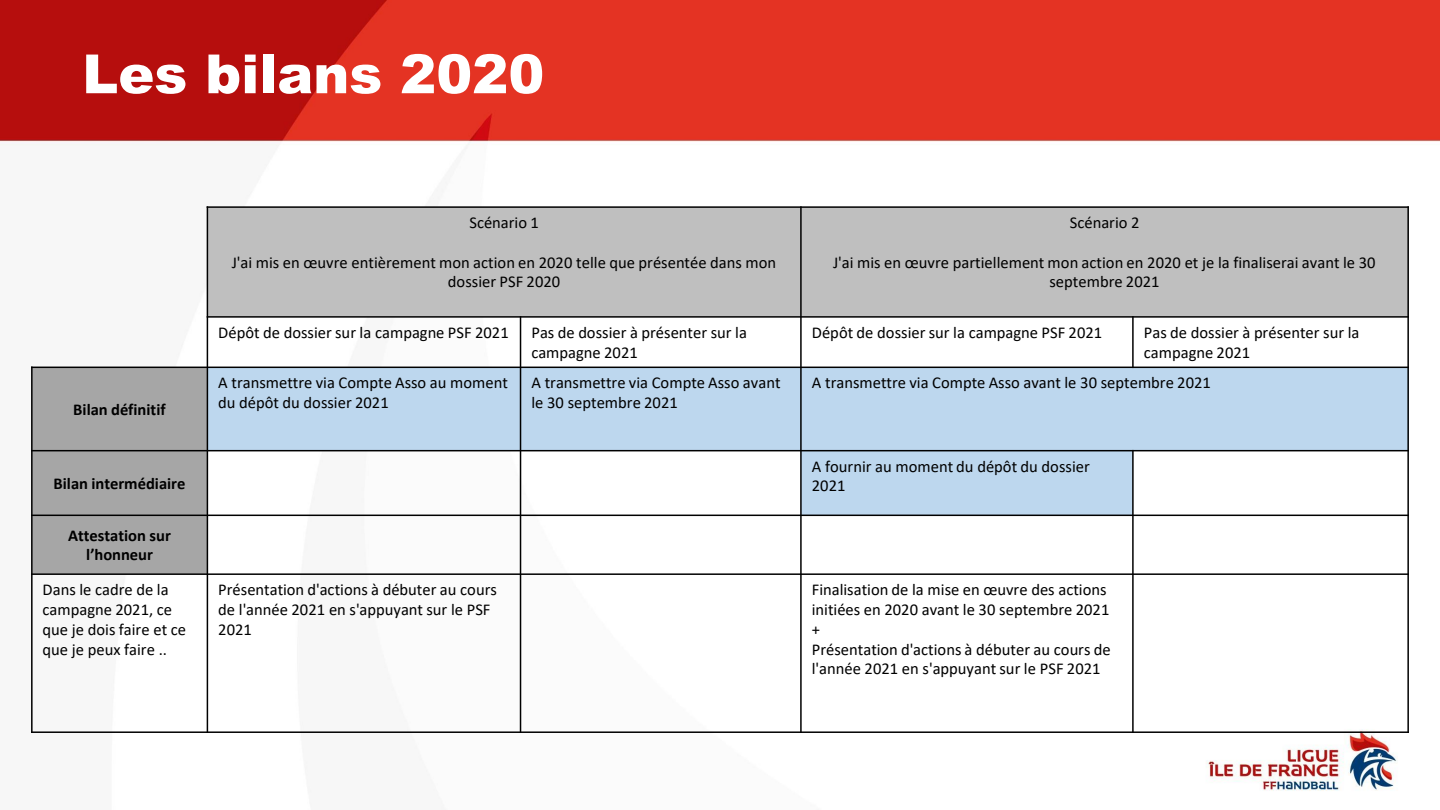
<style>
.page{position:relative;width:1440px;height:810px;background:#fff}
.page>*{position:absolute;margin:0;border:0;box-sizing:border-box;transform-origin:0 0}
.t1{font:900 54px "Arial";color:#fff}
.t2{font:16.5px/19.8px "Calibri";color:#000}
.t3{font:700 16.5px/19.8px "Calibri";color:#000;text-align:center}
</style>
<div class="page">
<img style="left:0;top:0;width:1440px;height:791px">
<div style="left:207px;top:207px;width:594px;height:110px;background:#bfbfbf"></div>
<div style="left:801px;top:207px;width:607px;height:110px;background:#bfbfbf"></div>
<div style="left:32px;top:367px;width:175px;height:84px;background:#a6a6a6"></div>
<div style="left:207px;top:367px;width:314px;height:84px;background:#bdd7ee"></div>
<div style="left:521px;top:367px;width:280px;height:84px;background:#bdd7ee"></div>
<div style="left:801px;top:367px;width:607px;height:84px;background:#bdd7ee"></div>
<div style="left:32px;top:451px;width:175px;height:64px;background:#a6a6a6"></div>
<div style="left:801px;top:451px;width:332px;height:64px;background:#bdd7ee"></div>
<div style="left:32px;top:515px;width:175px;height:59px;background:#a6a6a6"></div>
<hr style="left:207px;top:206px;width:1px;height:245px;background:#000">
<hr style="left:207px;top:451px;width:1px;height:282px;background:#000">
<hr style="left:520px;top:316px;width:1px;height:51px;background:#000">
<hr style="left:520px;top:367px;width:1px;height:366px;background:#000">
<hr style="left:800px;top:206px;width:2px;height:111px;background:#000">
<hr style="left:800px;top:317px;width:2px;height:50px;background:#000">
<hr style="left:800px;top:367px;width:2px;height:366px;background:#000">
<hr style="left:1132px;top:316px;width:2px;height:52px;background:#000">
<hr style="left:1132px;top:450px;width:2px;height:283px;background:#000">
<hr style="left:207px;top:316px;width:1202px;height:2px;background:#000">
<hr style="left:31px;top:367px;width:770px;height:1px;background:#000">
<hr style="left:801px;top:367px;width:608px;height:1px;background:#000">
<hr style="left:31px;top:450px;width:176px;height:1px;background:#000">
<hr style="left:207px;top:450px;width:1202px;height:1px;background:#000">
<hr style="left:31px;top:515px;width:1378px;height:1px;background:#000">
<hr style="left:31px;top:573px;width:1378px;height:2px;background:#000">
<hr style="left:31px;top:367px;width:2px;height:84px;background:#000">
<hr style="left:31px;top:451px;width:2px;height:282px;background:#000">
<hr style="left:1407px;top:206px;width:2px;height:111px;background:#000">
<hr style="left:1407px;top:317px;width:2px;height:416px;background:#000">
<hr style="left:207px;top:206px;width:1202px;height:2px;background:#000">
<hr style="left:31px;top:731px;width:1378px;height:2px;background:#000">
<h2 class="t1" style="left:82px;top:34px;width:464px">Les bilans 2020</h2>
<p class="t2" style="left:469px;top:214px;width:71px">Scénario 1</p>
<p class="t2" style="left:232px;top:254px;width:546px;text-align:center">J'ai mis en œuvre entièrement mon action en 2020 telle que présentée dans mon dossier PSF 2020</p>
<p class="t2" style="left:1070px;top:214px;width:71px">Scénario 2</p>
<p class="t2" style="left:833px;top:254px;width:544px;text-align:center">J'ai mis en œuvre partiellement mon action en 2020 et je la finaliserai avant le 30 septembre 2021</p>
<p class="t3" style="left:73px;top:401px;width:94px">Bilan définitif</p>
<p class="t3" style="left:53px;top:475px;width:134px">Bilan intermédiaire</p>
<p class="t2" style="left:218px;top:324px;width:292px">Dépôt de dossier sur la campagne PSF 2021</p>
<p class="t2" style="left:531px;top:324px;width:217px">Pas de dossier à présenter sur la campagne 2021</p>
<p class="t2" style="left:812px;top:324px;width:292px">Dépôt de dossier sur la campagne PSF 2021</p>
<p class="t2" style="left:1144px;top:324px;width:217px">Pas de dossier à présenter sur la campagne 2021</p>
<p class="t2" style="left:218px;top:374px;width:291px">A transmettre via Compte Asso au moment du dépôt du dossier 2021</p>
<p class="t2" style="left:531px;top:374px;width:251px">A transmettre via Compte Asso avant le 30 septembre 2021</p>
<p class="t2" style="left:812px;top:374px;width:401px">A transmettre via Compte Asso avant le 30 septembre 2021</p>
<p class="t2" style="left:812px;top:458px;width:280px">A fournir au moment du dépôt du dossier<br>2021</p>
<p class="t3" style="left:68px;top:527px;width:104px">Attestation sur l’honneur</p>
<p class="t2" style="left:43px;top:581px;width:145px">Dans le cadre de la campagne 2021, ce que je dois faire et ce que je peux faire ..</p>
<p class="t2" style="left:218px;top:581px;width:280px">Présentation d'actions à débuter au cours de l'année 2021 en s'appuyant sur le PSF<br>2021</p>
<p class="t2" style="left:812px;top:581px;width:299px">Finalisation de la mise en œuvre des actions initiées en 2020 avant le 30 septembre 2021</p>
<p class="t2" style="left:812px;top:621px;width:10px">+</p>
<p class="t2" style="left:812px;top:641px;width:301px">Présentation d'actions à débuter au cours de l'année 2021 en s'appuyant sur le PSF 2021</p>
</div>
